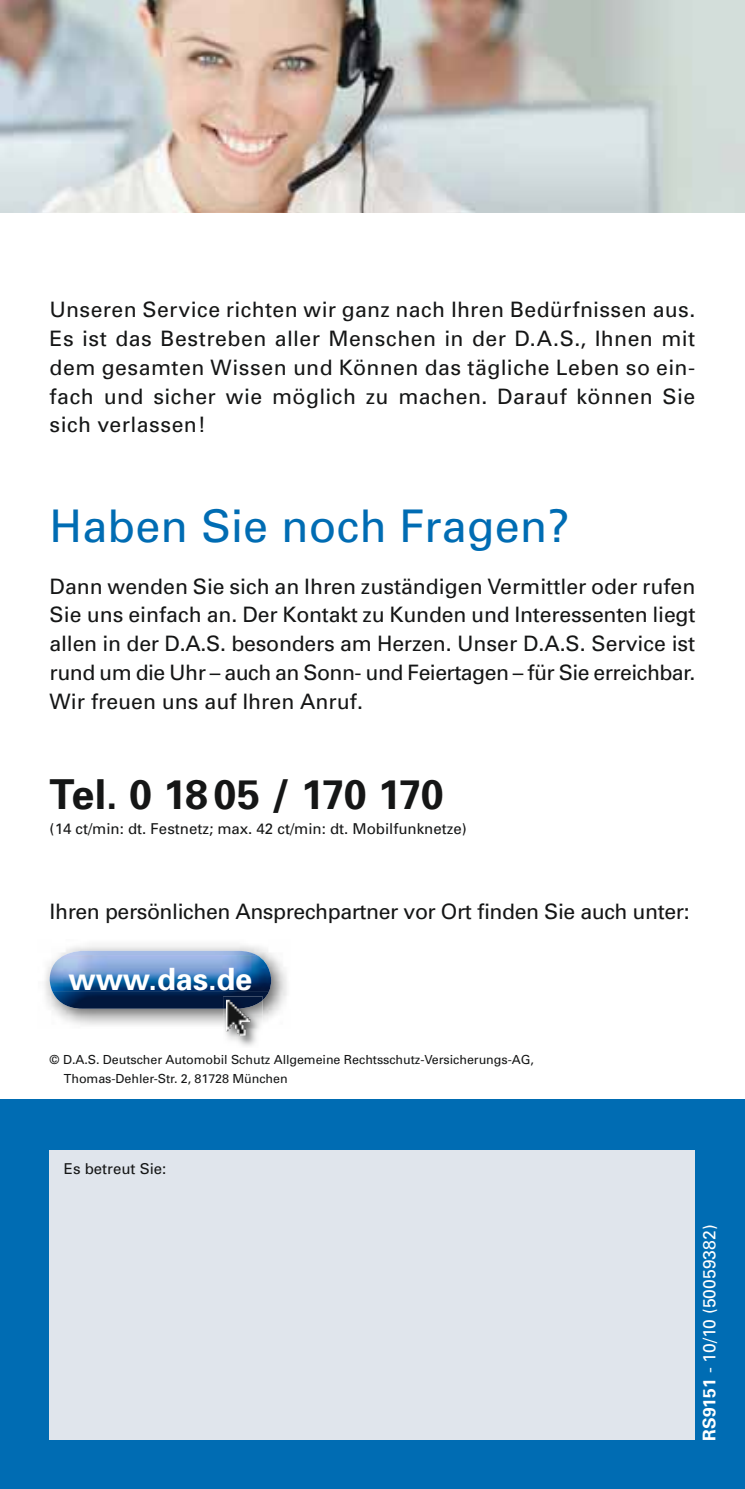
<style>
.page{position:relative;width:745px;height:1489px;background:#fff}
.page>*{position:absolute;margin:0;border:0;box-sizing:border-box;transform-origin:0 0}
.t1{font:45px "Univers";letter-spacing:.005em;color:#006cb3}
.t2{font:700 41.25px "Univers";letter-spacing:-.03em;color:#151616}
.t3{font:700 30.75px "Univers";letter-spacing:-.005em;color:#fff}
.t4{font:21.25px/28.8px "Univers";letter-spacing:-.02em;color:#151616;text-align:justify}
.t5{font:17.5px "Univers";color:#fff}
.t6{font:15px "Univers";color:#151616}
.t7{font:12.5px/18.8px "Univers";letter-spacing:-.005em;color:#151616}
.s1{font-weight:700}
</style>
<div class="page">
<img style="left:0;top:0;width:744px;height:213px">
<div style="left:0;top:1098px;width:744px;height:390px;background:#006cb3"></div>
<div style="left:50px;top:1149px;width:644px;height:290px;background:#e0e5ec"></div>
<img style="left:44px;top:945px;width:243px;height:80px">
<img style="left:65px;top:950px;width:191px;height:5px">
<img style="left:52px;top:991px;width:217px;height:17px">
<img style="left:50px;top:955px;width:221px;height:36px">
<img style="left:223px;top:1008px;width:39px;height:38px">
<img style="left:223px;top:996px;width:39px;height:12px">
<img style="left:226px;top:999px;width:24px;height:36px">
<p class="t4" style="left:50px;top:297px;width:646px">Unseren Service richten wir ganz nach Ihren Bedürfnissen aus.<br>Es ist das Bestreben aller Menschen in der D.A.S., Ihnen mit dem gesamten Wissen und Können das tägliche Leben so ein&shy;fach und sicher wie möglich zu machen. Darauf können Sie sich verlassen!</p>
<h1 class="t1" style="left:50px;top:510px;width:521px">Haben Sie noch Fragen?</h1>
<p class="t4" style="left:50px;top:573px;width:647px">Dann wenden Sie sich an Ihren zuständigen Vermittler oder rufen Sie uns einfach an. Der Kontakt zu Kunden und Interessenten liegt allen in der D.A.S. besonders am Herzen. Unser D.A.S. Service ist rund um die Uhr – auch an Sonn- und Feiertagen – für Sie erreichbar.<br>Wir freuen uns auf Ihren Anruf.</p>
<h2 class="t2" style="left:50px;top:779px;width:395px">Tel. 0 18 05 / 170 170</h2>
<p class="t6" style="left:50px;top:823px;width:418px">(14 ct/min: dt. Festnetz; max. 42 ct/min: dt. Mobilfunknetze)</p>
<p class="t4" style="left:50px;top:898px;width:641px">Ihren persönlichen Ansprechpartner vor Ort finden Sie auch unter:</p>
<h3 class="t3" style="left:68px;top:967px;width:185px">www.das.de</h3>
<p class="t7" style="left:64px;top:1051px;width:471px;text-indent:-14px">© D.A.S. Deutscher Automobil Schutz Allgemeine Rechtsschutz-Versicherungs-AG,<br>Thomas-Dehler-Str. 2, 81728 München</p>
<p class="t6" style="left:64px;top:1163px;width:104px">Es betreut Sie:</p>
<p class="t5" style="left:702px;top:1440px;width:217px;rotate:-90deg"><span class="s1">RS9151</span> - 10/10 (50059382)</p>
</div>
